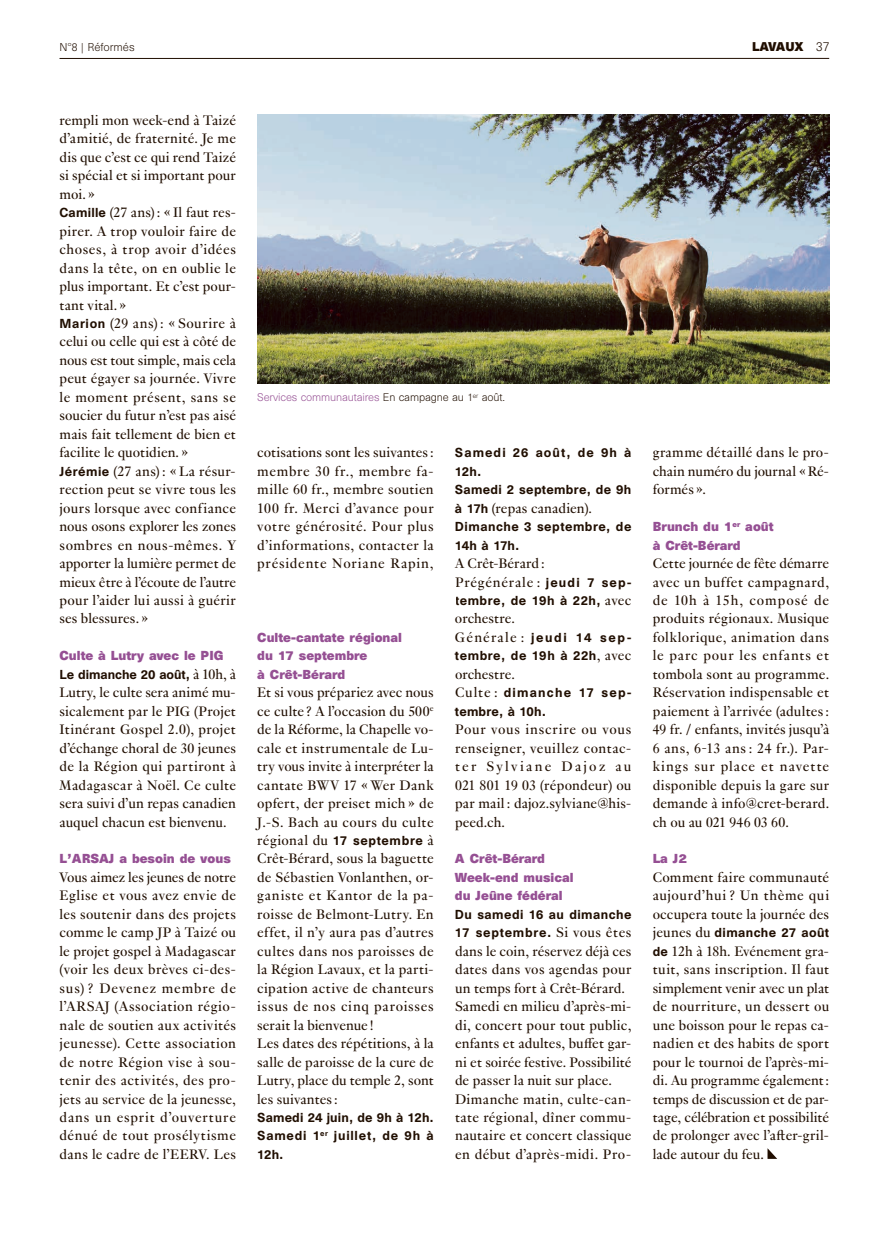
<style>
.page{position:relative;width:893px;height:1234px;background:#fff}
.page>*{position:absolute;margin:0;border:0;box-sizing:border-box;transform-origin:0 0}
.t1{font:15px/18.5px "Genath";letter-spacing:.015em;color:#200e00;text-align:justify}
.t2{font:15px/18.5px "Genath";letter-spacing:.045em;color:#200e00}
.t3{font:500 12px/18.5px "Unica SB";letter-spacing:.04em;color:#200e00}
.t4{font:700 12px/18.5px "Unica SB";color:#954f93}
.t5{font:500 12px/18.5px "Unica SB";letter-spacing:.1em;color:#200e00}
.t6{font:700 11.7px "Unica SB";letter-spacing:-.025em;color:#200e00}
.t7{font:300 10.5px "Unica SB";color:#200e00}
.t8{font:300 10.2px "Unica SB";letter-spacing:-.01em;color:#954f93}
.s1{font-weight:300;font-size:12px}
.s2{font-family:"Unica SB";font-weight:500;font-size:12px}
.s3{font-weight:500;color:#200e00}
.s4{font-family:"Genath";font-weight:400;font-size:15px;color:#200e00}
.s5{color:#200e00}
.s6{font-family:"Genath";font-weight:400;font-size:15px}
</style>
<div class="page">
<hr style="left:60px;top:58px;width:769px;height:1px;background:#200e00">
<img style="left:257px;top:115px;width:572px;height:268px">
<svg style="left:767px;top:1148px;width:10px;height:10px"></svg>
<p class="t7" style="left:60px;top:41px;width:77px">N°8 | Réformés</p>
<p class="t6" style="left:752px;top:39px;width:78px">LAVAUX <span class="s1">37</span></p>
<p class="t1" style="left:60px;top:110px;width:178px;text-align:left">rempli mon week-end à Taizé d’amitié, de fraternité. Je me dis que c’est ce qui rend Taizé si spécial et si important pour moi. »<br><span class="s2">Camille</span> (27 ans) : « Il faut res&shy;pirer. A trop vouloir faire de choses, à trop avoir d’idées dans la tête, on en oublie le plus important. Et c’est pour&shy;tant vital. »<br><span class="s2">Marion</span> (29 ans) : « Sourire à celui ou celle qui est à côté de nous est tout simple, mais cela peut égayer sa journée. Vivre le moment présent, sans se soucier du futur n’est pas aisé mais fait tellement de bien et facilite le quotidien. »<br><span class="s2">Jérémie</span> (27 ans) : « La résur&shy;rection peut se vivre tous les jours lorsque avec confiance nous osons explorer les zones sombres en nous-mêmes. Y apporter la lumière permet de mieux être à l’écoute de l’autre pour l’aider lui aussi à guérir ses blessures. »</p>
<p class="t4" style="left:60px;top:647px;width:178px">Culte à Lutry avec le PIG<br><span class="s3">Le dimanche 20 août,</span> <span class="s4">à 10h, à</span></p>
<p class="t1" style="left:60px;top:682px;width:178px">Lutry, le culte sera animé mu&shy;sicalement par le PIG (Projet Itinérant Gospel 2.0), projet d’échange choral de 30 jeunes de la Région qui partiront à Madagascar à Noël. Ce culte sera suivi d’un repas canadien auquel chacun est bienvenu.</p>
<p class="t4" style="left:60px;top:850px;width:173px">L’ARSAJ a besoin de vous</p>
<p class="t1" style="left:60px;top:866px;width:178px">Vous aimez les jeunes de notre Eglise et vous avez envie de les soutenir dans des projets comme le camp JP à Taizé ou le projet gospel à Madagascar (voir les deux brèves ci-des&shy;sus) ? Devenez membre de l’ARSAJ (Association régio&shy;nale de soutien aux activités jeunesse). Cette association de notre Région vise à sou&shy;tenir des activités, des pro&shy;jets au service de la jeunesse, dans un esprit d’ouverture dénué de tout prosélytisme dans le cadre de l’EERV. Les</p>
<p class="t8" style="left:257px;top:391px;width:249px">Services communautaires <span class="s5">En campagne au 1</span><sup>er</sup> <span class="s5">août.</span></p>
<p class="t1" style="left:257px;top:442px;width:178px">cotisations sont les suivantes : membre 30 fr., membre fa&shy;mille 60 fr., membre soutien 100 fr. Merci d’avance pour votre générosité. Pour plus d’informations, contacter la présidente Noriane Rapin,</p>
<p class="t4" style="left:257px;top:629px;width:146px">Culte-cantate régional du 17 septembre<br>à Crêt-Bérard</p>
<p class="t1" style="left:257px;top:682px;width:178px;text-align:left">Et si vous prépariez avec nous ce culte ? A l’occasion du 500<sup>e </sup>de la Réforme, la Chapelle vo&shy;cale et instrumentale de Lu&shy;try vous invite à interpréter la cantate BWV 17 « Wer Dank opfert, der preiset mich » de<br>J.-S. Bach au cours du culte régional du <span class="s2">17 septembre</span> à<br>Crêt-Bérard, sous la baguette de Sébastien Vonlanthen, or&shy;ganiste et Kantor de la pa&shy;roisse de Belmont-Lutry. En effet, il n’y aura pas d’autres cultes dans nos paroisses de la Région Lavaux, et la parti&shy;cipation active de chanteurs issus de nos cinq paroisses serait la bienvenue !<br>Les dates des répétitions, à la salle de paroisse de la cure de<br>Lutry, place du temple 2, sont les suivantes :</p>
<p class="t3" style="left:257px;top:1108px;width:178px;text-align:justify">Samedi 24 juin, de 9h à 12h.<br>Samedi 1<sup>er</sup> juillet, de 9h à 12h.</p>
<p class="t3" style="left:455px;top:444px;width:178px">Samedi 26 août, de 9h à<br>12h.<br>Samedi 2 septembre, de 9h</p>
<p class="t1" style="left:455px;top:497px;width:138px"><span class="s2">à 17h</span> (repas canadien).</p>
<p class="t3" style="left:455px;top:518px;width:178px">Dimanche 3 septembre, de<br>14h à 17h.</p>
<p class="t2" style="left:455px;top:553px;width:178px">A Crêt-Bérard :<br>Prégénérale : <span class="s2">jeudi 7 sep-</span></p>
<p class="t3" style="left:455px;top:592px;width:178px">tembre, de 19h à 22h, <span class="s6">avec</span></p>
<p class="t1" style="left:455px;top:608px;width:61px">orchestre.</p>
<p class="t3" style="left:455px;top:629px;width:178px"><span class="s6">Générale :</span> jeudi 14 sep&shy;tembre, de 19h à 22h<span class="s6">, avec</span></p>
<p class="t1" style="left:455px;top:663px;width:61px">orchestre.</p>
<p class="t5" style="left:455px;top:684px;width:178px"><span class="s6">Culte :</span> dimanche 17 sep&shy;tembre, à 10h.</p>
<p class="t1" style="left:455px;top:719px;width:178px">Pour vous inscrire ou vous renseigner, veuillez contac&shy;ter Sylviane Dajoz au 021 801 19 03 (répondeur) ou par mail : dajoz.sylviane@his&shy;peed.ch.</p>
<p class="t4" style="left:455px;top:850px;width:120px">A Crêt-Bérard<br>Week-end musical du Jeûne fédéral</p>
<p class="t3" style="left:455px;top:905px;width:178px">Du samedi 16 au dimanche<br>17 septembre. <span class="s6">Si vous êtes</span></p>
<p class="t1" style="left:455px;top:940px;width:178px;text-align:left">dans le coin, réservez déjà ces dates dans vos agendas pour un temps fort à Crêt-Bérard.<br>Samedi en milieu d’après-mi&shy;di, concert pour tout public, enfants et adultes, buffet gar&shy;ni et soirée festive. Possibilité de passer la nuit sur place.<br>Dimanche matin, culte-can&shy;tate régional, dîner commu&shy;nautaire et concert classique en début d’après-midi. Pro-</p>
<p class="t1" style="left:653px;top:442px;width:178px">gramme détaillé dans le pro&shy;chain numéro du journal « Ré&shy;formés ».</p>
<p class="t4" style="left:653px;top:518px;width:122px">Brunch du 1<sup>er</sup> août à Crêt-Bérard</p>
<p class="t1" style="left:653px;top:553px;width:178px">Cette journée de fête démarre avec un buffet campagnard, de 10h à 15h, composé de produits régionaux. Musique folklorique, animation dans le parc pour les enfants et tombola sont au programme.<br>Réservation indispensable et paiement à l’arrivée (adultes :<br>49 fr. / enfants, invités jusqu’à 6 ans, 6-13 ans : 24 fr.). Par&shy;kings sur place et navette disponible depuis la gare sur demande à info@cret-berard. ch ou au 021 946 03 60.</p>
<p class="t4" style="left:653px;top:850px;width:36px">La J2</p>
<p class="t1" style="left:653px;top:866px;width:178px">Comment faire communauté aujourd’hui ? Un thème qui occupera toute la journée des</p>
<p class="t3" style="left:653px;top:924px;width:178px"><span class="s6">jeunes du</span> dimanche 27 août</p>
<p class="t1" style="left:653px;top:940px;width:178px"><span class="s2">de</span> 12h à 18h. Evénement gra&shy;tuit, sans inscription. Il faut simplement venir avec un plat de nourriture, un dessert ou une boisson pour le repas ca&shy;nadien et des habits de sport pour le tournoi de l’après-mi&shy;di. Au programme également : temps de discussion et de par&shy;tage, célébration et possibilité de prolonger avec l’after-gril&shy;lade autour du feu.</p>
</div>
